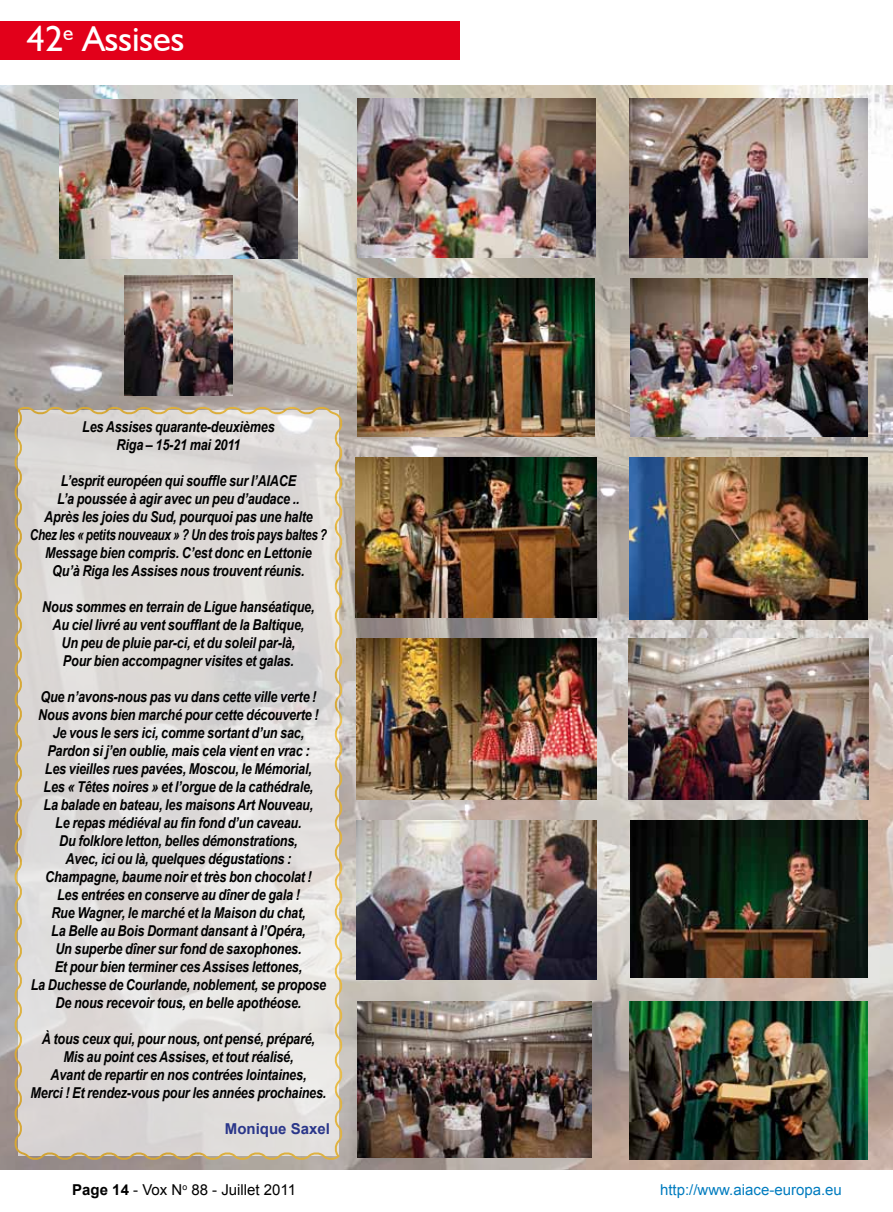
<style>
.page{position:relative;width:893px;height:1212px;background:#fff}
.page>*{position:absolute;margin:0;border:0;box-sizing:border-box;transform-origin:0 0}
.t1{font:36px "Humanist 521 BT";color:#fff}
.t2{font:italic 700 15px/18px "Arial";letter-spacing:-.015em;color:#000;text-align:center;scale:.84 1}
.t3{font:15px "Arial";color:#000}
.t4{font:15px "Arial";color:#007cbf}
.t5{font:700 15px "Arial";color:#2a368a}
.s1{font-weight:700}
</style>
<div class="page">
<img style="left:0;top:85px;width:893px;height:1084px">
<img style="left:629px;top:458px;width:239px;height:162px">
<img style="left:356px;top:458px;width:241px;height:160px">
<img style="left:356px;top:820px;width:241px;height:160px">
<img style="left:357px;top:98px;width:239px;height:159px">
<img style="left:357px;top:279px;width:237px;height:157px">
<img style="left:356px;top:639px;width:241px;height:160px">
<img style="left:357px;top:1001px;width:235px;height:156px">
<img style="left:629px;top:98px;width:239px;height:159px">
<img style="left:630px;top:279px;width:237px;height:157px">
<img style="left:628px;top:639px;width:241px;height:160px">
<img style="left:630px;top:820px;width:237px;height:157px">
<img style="left:629px;top:1001px;width:239px;height:159px">
<div style="left:0;top:21px;width:459px;height:39px;background:#e2001a"></div>
<img style="left:124px;top:276px;width:109px;height:120px">
<img style="left:59px;top:100px;width:239px;height:158px">
<svg style="left:13px;top:405px;width:331px;height:756px;background:#dcd8d5"></svg>
<h1 class="t1" style="left:27px;top:17px;width:159px">42<sup>e</sup> Assises</h1>
<p class="t2" style="left:82px;top:418px;width:231px">Les Assises quarante-deuxièmes<br>Riga – 15-21 mai 2011</p>
<p class="t2" style="left:30px;top:472px;width:355px">L’esprit européen qui souffle sur l’AIACE<br>L’a poussée à agir avec un peu d’audace ..<br>Après les joies du Sud, pourquoi pas une halte Chez les « petits nouveaux » ? Un des trois pays baltes ?<br>Message bien compris. C’est donc en Lettonie Qu’à Riga les Assises nous trouvent réunis.</p>
<p class="t2" style="left:42px;top:598px;width:326px">Nous sommes en terrain de Ligue hanséatique, Au ciel livré au vent soufflant de la Baltique, Un peu de pluie par-ci, et du soleil par-là,<br>Pour bien accompagner visites et galas.</p>
<p class="t2" style="left:31px;top:688px;width:353px">Que n’avons-nous pas vu dans cette ville verte !<br>Nous avons bien marché pour cette découverte !<br>Je vous le sers ici, comme sortant d’un sac, Pardon si j’en oublie, mais cela vient en vrac :<br>Les vieilles rues pavées, Moscou, le Mémorial,<br>Les « Têtes noires » et l’orgue de la cathédrale,<br>La balade en bateau, les maisons Art Nouveau,<br>Le repas médiéval au fin fond d’un caveau.<br>Du folklore letton, belles démonstrations,<br>Avec, ici ou là, quelques dégustations :<br>Champagne, baume noir et très bon chocolat !<br>Les entrées en conserve au dîner de gala !<br>Rue Wagner, le marché et la Maison du chat,<br>La Belle au Bois Dormant dansant à l’Opéra,<br>Un superbe dîner sur fond de saxophones.<br>Et pour bien terminer ces Assises lettones,<br>La Duchesse de Courlande, noblement, se propose De nous recevoir tous, en belle apothéose.</p>
<p class="t2" style="left:31px;top:1030px;width:354px">À tous ceux qui, pour nous, ont pensé, préparé, Mis au point ces Assises, et tout réalisé,<br>Avant de repartir en nos contrées lointaines,<br>Merci ! Et rendez-vous pour les années prochaines.</p>
<p class="t5" style="left:225px;top:1119px;width:107px">Monique Saxel</p>
<p class="t3" style="left:72px;top:1180px;width:225px"><span class="s1">Page 14</span> - Vox N<sup>o</sup> 88 - Juillet 2011</p>
<p class="t4" style="left:660px;top:1180px;width:183px">http://www.aiace-europa.eu</p>
</div>
